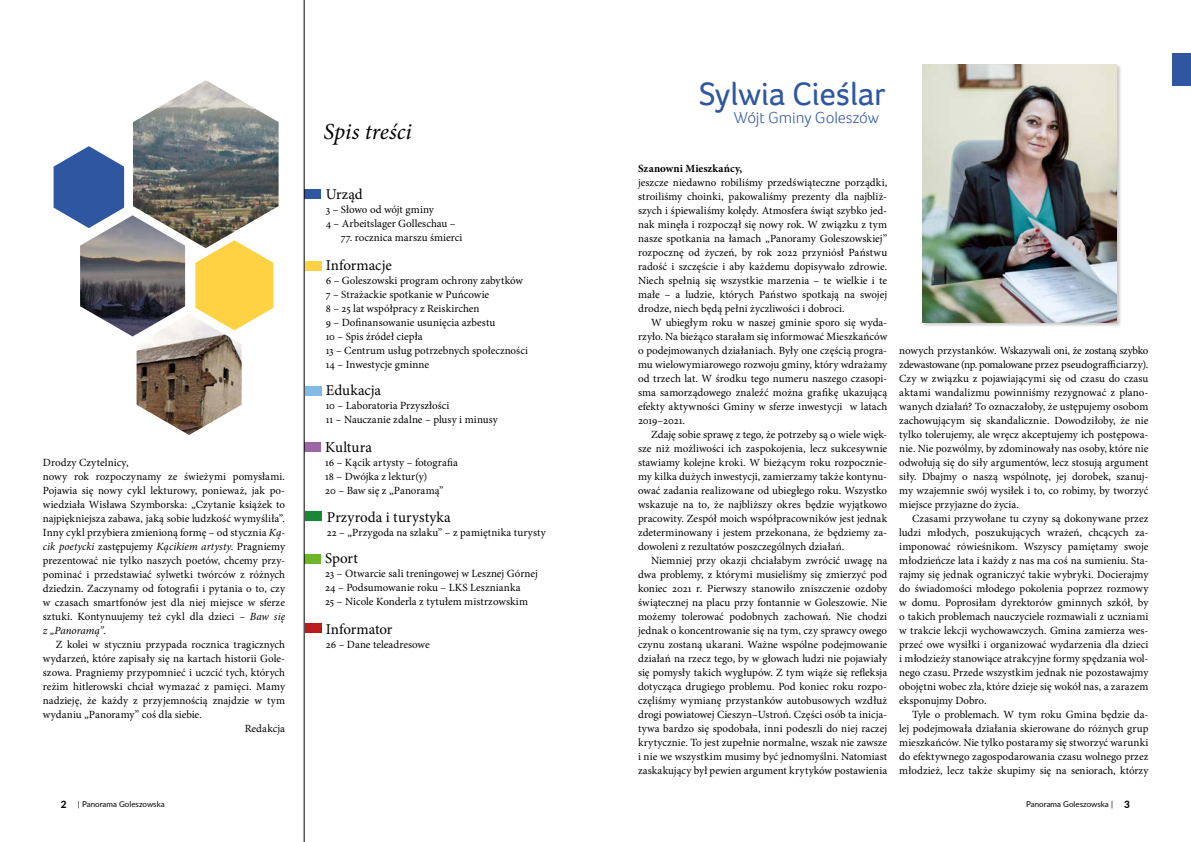
<style>
.page{position:relative;width:1191px;height:842px;background:#fff}
.page>*{position:absolute;margin:0;border:0;box-sizing:border-box;transform-origin:0 0}
.t1{font:33.2px "Foco";letter-spacing:-.01em;color:#2f57a1}
.t2{font:italic 23px "Minion Pro";letter-spacing:-.005em;color:#000}
.t3{font:300 16.3px "Foco";letter-spacing:-.005em;color:#2f57a1}
.t4{font:15px "Minion Pro";letter-spacing:.005em;color:#000}
.t5{font:11px/14px "Minion Pro";letter-spacing:.005em;color:#000;text-align:justify}
.t6{font:700 11px "Minion Pro";letter-spacing:.01em;color:#000}
.t7{font:8px "Lato";color:#000}
.s1{font-style:italic}
.s2{font-weight:800;font-size:10px}
</style>
<div class="page">
<div style="left:1171px;top:53px;width:20px;height:32px;background:#2f57a1"></div>
<div style="left:304px;top:189px;width:17px;height:10px;background:#2f57a1"></div>
<div style="left:305px;top:386px;width:16px;height:9px;background:#82bae6"></div>
<div style="left:304px;top:442px;width:17px;height:10px;background:#9a67a3"></div>
<div style="left:304px;top:554px;width:17px;height:9px;background:#6eb52c"></div>
<div style="left:305px;top:623px;width:16px;height:10px;background:#ba1c1e"></div>
<div style="left:305px;top:261px;width:16px;height:9px;background:#ffd244"></div>
<div style="left:921px;top:63px;width:200px;height:265px;background:#000;opacity:.22"></div>
<img style="left:922px;top:64px;width:194px;height:259px">
<img style="left:80px;top:215px;width:105px;height:122px">
<svg style="left:195px;top:248px;width:78px;height:79px;background:#fed75c"></svg>
<svg style="left:54px;top:146px;width:70px;height:82px"></svg>
<img style="left:137px;top:314px;width:104px;height:121px">
<img style="left:133px;top:80px;width:146px;height:168px">
<div style="left:305px;top:511px;width:16px;height:10px;background:#1b8736"></div>
<hr style="left:304px;top:0;width:1px;height:842px;background:#000">
<p class="t5" style="left:43px;top:455px;width:244px;text-align:left">Drodzy Czytelnicy,<br>nowy rok rozpoczynamy ze świeżymi pomysłami.<br>Pojawia się nowy cykl lekturowy, ponieważ, jak po&shy;wiedziała Wisława Szymborska: „Czytanie książek to najpiękniejsza zabawa, jaką sobie ludzkość wymyśliła”.<br>Inny cykl przybiera zmienioną formę – od stycznia <span class="s1">Ką&shy;cik poetycki</span> zastępujemy <span class="s1">Kącikiem artysty</span>. Pragniemy prezentować nie tylko naszych poetów, chcemy przy&shy;pominać i przedstawiać sylwetki twórców z różnych dziedzin. Zaczynamy od fotografii i pytania o to, czy w czasach smartfonów jest dla niej miejsce w sferze sztuki. Kontynuujemy też cykl dla dzieci – <span class="s1">Baw się z „Panoramą”</span>.</p>
<p class="t5" style="left:56px;top:637px;width:231px">Z kolei w styczniu przypada rocznica tragicznych</p>
<p class="t5" style="left:43px;top:651px;width:244px">wydarzeń, które zapisały się na kartach historii Gole-</p>
<p class="t5" style="left:43px;top:665px;width:244px">szowa. Pragniemy przypomnieć i uczcić tych, których</p>
<p class="t5" style="left:43px;top:679px;width:244px">reżim hitlerowski chciał wymazać z pamięci. Mamy</p>
<p class="t5" style="left:43px;top:693px;width:244px">nadzieję, że każdy z przyjemnością znajdzie w tym</p>
<p class="t5" style="left:43px;top:707px;width:160px">wydaniu „Panoramy” coś dla siebie.</p>
<p class="t5" style="left:245px;top:721px;width:42px">Redakcja</p>
<h2 class="t2" style="left:324px;top:116px;width:90px">Spis treści</h2>
<h3 class="t4" style="left:326px;top:185px;width:39px">Urząd</h3>
<p class="t5" style="left:326px;top:203px;width:131px">3 – Słowo od wójt gminy<br>4 – Arbeitslager Golleschau –</p>
<p class="t5" style="left:341px;top:231px;width:123px">77. rocznica marszu śmierci</p>
<h3 class="t4" style="left:326px;top:255px;width:67px">Informacje</h3>
<p class="t5" style="left:326px;top:273px;width:204px;text-align:left">6 – Goleszowski program ochrony zabytków 7 – Strażackie spotkanie w Puńcowie<br>8 – 25 lat współpracy z Reiskirchen<br>9 – Dofinansowanie usunięcia azbestu<br>10 – Spis źródeł ciepła<br>13 – Centrum usług potrzebnych społeczności 14 – Inwestycje gminne</p>
<h3 class="t4" style="left:326px;top:380px;width:57px">Edukacja</h3>
<p class="t5" style="left:326px;top:399px;width:174px">10 – Laboratoria Przyszłości<br>11 – Nauczanie zdalne – plusy i minusy</p>
<h3 class="t4" style="left:325px;top:437px;width:48px">Kultura</h3>
<p class="t5" style="left:325px;top:456px;width:134px;text-align:left">16 – Kącik artysty – fotografia<br>18 – Dwójka z lektur(y)<br>20 – Baw się z „Panoramą”</p>
<h3 class="t4" style="left:327px;top:507px;width:125px">Przyroda i turystyka</h3>
<p class="t5" style="left:327px;top:525px;width:220px">22 – „Przygoda na szlaku” – z pamiętnika turysty</p>
<h3 class="t4" style="left:325px;top:548px;width:34px">Sport</h3>
<p class="t5" style="left:325px;top:567px;width:214px;text-align:left">23 – Otwarcie sali treningowej w Lesznej Górnej<br>24 – Podsumowanie roku – LKS Lesznianka<br>25 – Nicole Konderla z tytułem mistrzowskim</p>
<h3 class="t4" style="left:326px;top:619px;width:68px">Informator</h3>
<p class="t5" style="left:326px;top:637px;width:105px">26 – Dane teleadresowe</p>
<h1 class="t1" style="left:699px;top:72px;width:188px">Sylwia Cieślar</h1>
<h3 class="t3" style="left:733px;top:107px;width:147px">Wójt Gminy Goleszów</h3>
<p class="t6" style="left:638px;top:161px;width:106px">Szanowni Mieszkańcy,</p>
<p class="t5" style="left:638px;top:176px;width:251px">jeszcze niedawno robiliśmy przedświąteczne porządki, stroiliśmy choinki, pakowaliśmy prezenty dla najbliż&shy;szych i śpiewaliśmy kolędy. Atmosfera świąt szybko jed&shy;nak minęła i rozpoczął się nowy rok. W związku z tym nasze spotkania na łamach „Panoramy Goleszowskiej” rozpocznę od życzeń, by rok 2022 przyniósł Państwu radość i szczęście i aby każdemu dopisywało zdrowie.<br>Niech spełnią się wszystkie marzenia – te wielkie i te małe – a ludzie, których Państwo spotkają na swojej drodze, niech będą pełni życzliwości i dobroci.</p>
<p class="t5" style="left:638px;top:316px;width:251px;text-indent:13px">W ubiegłym roku w naszej gminie sporo się wyda&shy;rzyło. Na bieżąco starałam się informować Mieszkańców o podejmowanych działaniach. Były one częścią progra&shy;mu wielowymiarowego rozwoju gminy, który wdrażamy od trzech lat. W środku tego numeru naszego czasopi&shy;sma samorządowego znaleźć można grafikę ukazującą efekty aktywności Gminy w sferze inwestycji w latach 2019–2021.</p>
<p class="t5" style="left:638px;top:428px;width:251px;text-indent:13px">Zdaję sobie sprawę z tego, że potrzeby są o wiele więk&shy;sze niż możliwości ich zaspokojenia, lecz sukcesywnie stawiamy kolejne kroki. W bieżącym roku rozpocznie&shy;my kilka dużych inwestycji, zamierzamy także kontynu&shy;ować zadania realizowane od ubiegłego roku. Wszystko wskazuje na to, że najbliższy okres będzie wyjątkowo pracowity. Zespół moich współpracowników jest jednak zdeterminowany i jestem przekonana, że będziemy za&shy;dowoleni z rezultatów poszczególnych działań.</p>
<p class="t5" style="left:638px;top:554px;width:251px;text-indent:13px">Niemniej przy okazji chciałabym zwrócić uwagę na dwa problemy, z którymi musieliśmy się zmierzyć pod koniec 2021 r. Pierwszy stanowiło zniszczenie ozdoby świątecznej na placu przy fontannie w Goleszowie. Nie możemy tolerować podobnych zachowań. Nie chodzi jednak o koncentrowanie się na tym, czy sprawcy owego czynu zostaną ukarani. Ważne wspólne podejmowanie działań na rzecz tego, by w głowach ludzi nie pojawiały się pomysły takich wygłupów. Z tym wiąże się refleksja dotycząca drugiego problemu. Pod koniec roku rozpo&shy;częliśmy wymianę przystanków autobusowych wzdłuż drogi powiatowej Cieszyn–Ustroń. Części osób ta inicja&shy;tywa bardzo się spodobała, inni podeszli do niej raczej krytycznie. To jest zupełnie normalne, wszak nie zawsze i nie we wszystkim musimy być jednomyślni. Natomiast zaskakujący był pewien argument krytyków postawienia</p>
<p class="t5" style="left:899px;top:344px;width:251px">nowych przystanków. Wskazywali oni, że zostaną szybko zdewastowane (np. pomalowane przez pseudografficiarzy).<br>Czy w związku z pojawiającymi się od czasu do czasu aktami wandalizmu powinniśmy rezygnować z plano&shy;wanych działań? To oznaczałoby, że ustępujemy osobom zachowującym się skandalicznie. Dowodziłoby, że nie tylko tolerujemy, ale wręcz akceptujemy ich postępowa&shy;nie. Nie pozwólmy, by zdominowały nas osoby, które nie odwołują się do siły argumentów, lecz stosują argument siły. Dbajmy o naszą wspólnotę, jej dorobek, szanuj&shy;my wzajemnie swój wysiłek i to, co robimy, by tworzyć miejsce przyjazne do życia.</p>
<p class="t5" style="left:899px;top:512px;width:251px;text-indent:13px">Czasami przywołane tu czyny są dokonywane przez ludzi młodych, poszukujących wrażeń, chcących za&shy;imponować rówieśnikom. Wszyscy pamiętamy swoje młodzieńcze lata i każdy z nas ma coś na sumieniu. Sta&shy;rajmy się jednak ograniczyć takie wybryki. Docierajmy do świadomości młodego pokolenia poprzez rozmowy w domu. Poprosiłam dyrektorów gminnych szkół, by o takich problemach nauczyciele rozmawiali z uczniami w trakcie lekcji wychowawczych. Gmina zamierza wes&shy;przeć owe wysiłki i organizować wydarzenia dla dzieci i młodzieży stanowiące atrakcyjne formy spędzania wol&shy;nego czasu. Przede wszystkim jednak nie pozostawajmy obojętni wobec zła, które dzieje się wokół nas, a zarazem eksponujmy Dobro.</p>
<p class="t5" style="left:899px;top:708px;width:251px;text-indent:13px">Tyle o problemach. W tym roku Gmina będzie da&shy;lej podejmowała działania skierowane do różnych grup mieszkańców. Nie tylko postaramy się stworzyć warunki do efektywnego zagospodarowania czasu wolnego przez młodzież, lecz także skupimy się na seniorach, którzy</p>
<p class="t7" style="left:61px;top:798px;width:105px"><span class="s2">2</span> | Panorama Goleszowska</p>
<p class="t7" style="left:1026px;top:798px;width:105px">Panorama Goleszowska | <span class="s2">3</span></p>
</div>
